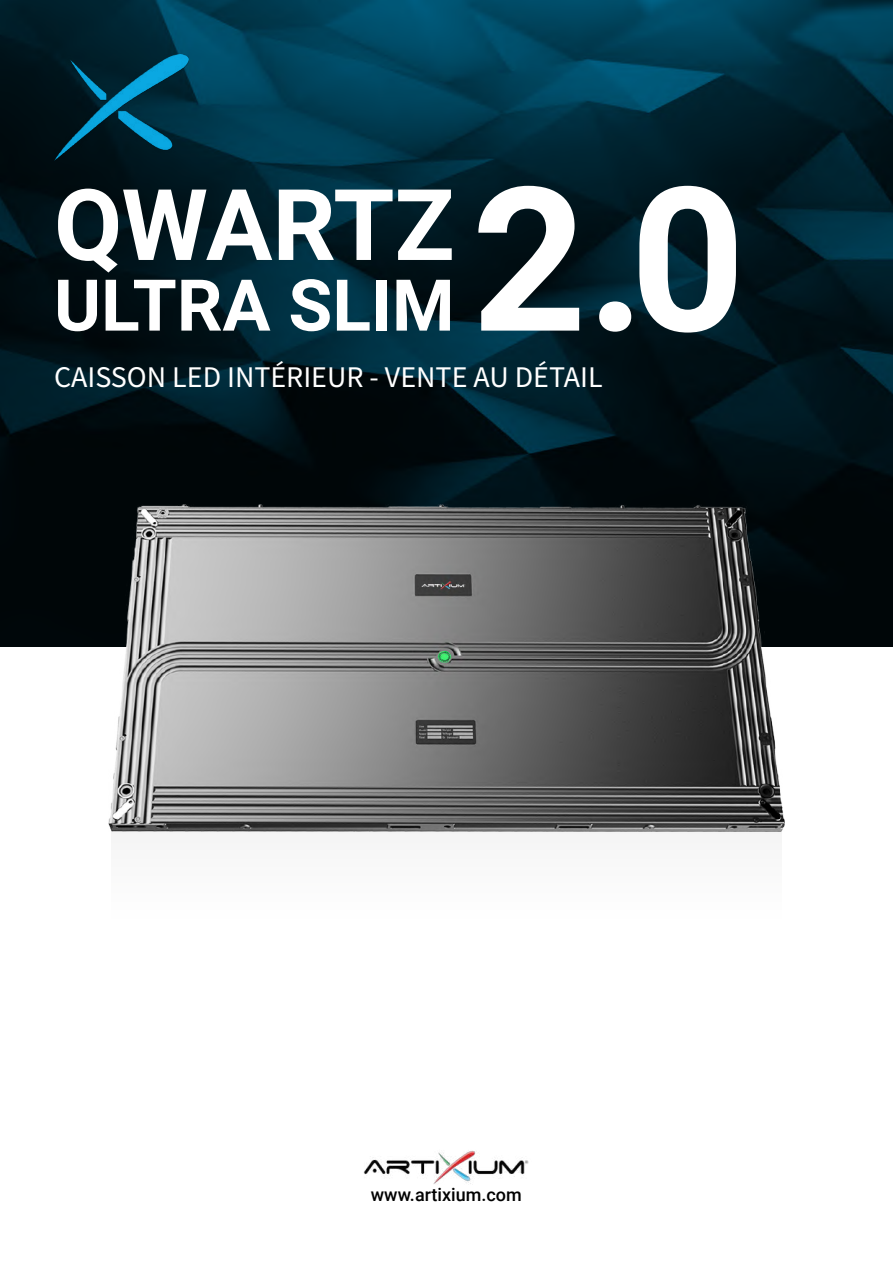
<style>
.page{position:relative;width:893px;height:1263px;background:#fff}
.page>*{position:absolute;margin:0;border:0;box-sizing:border-box;transform-origin:0 0}
.t1{font:700 200.85px "Roboto";color:#fff}
.t2{font:700 99px "Roboto";letter-spacing:-.01em;color:#fff}
.t3{font:700 71.55px "Roboto";color:#fff}
.t4{font:30px "Source Sans Pro";color:#fff}
.t5{font:500 18px "Roboto";color:#000}
</style>
<div class="page">
<img style="left:0;top:0;width:893px;height:646px">
<img style="left:363px;top:1150px;width:166px;height:34px">
<img style="left:54px;top:54px;width:135px;height:106px">
<div style="left:112px;top:824px;width:669px;height:96px;background:#f9f9f9"></div>
<img style="left:109px;top:504px;width:676px;height:327px">
<h2 class="t2" style="left:54px;top:155px;width:402px">QWARTZ</h2>
<h3 class="t3" style="left:54px;top:255px;width:402px">ULTRA SLIM</h3>
<h1 class="t1" style="left:472px;top:118px;width:275px">2.0</h1>
<p class="t4" style="left:54px;top:357px;width:550px">CAISSON LED INTÉRIEUR - VENTE AU DÉTAIL</p>
<p class="t5" style="left:371px;top:1182px;width:152px">www.artixium.com</p>
</div>
